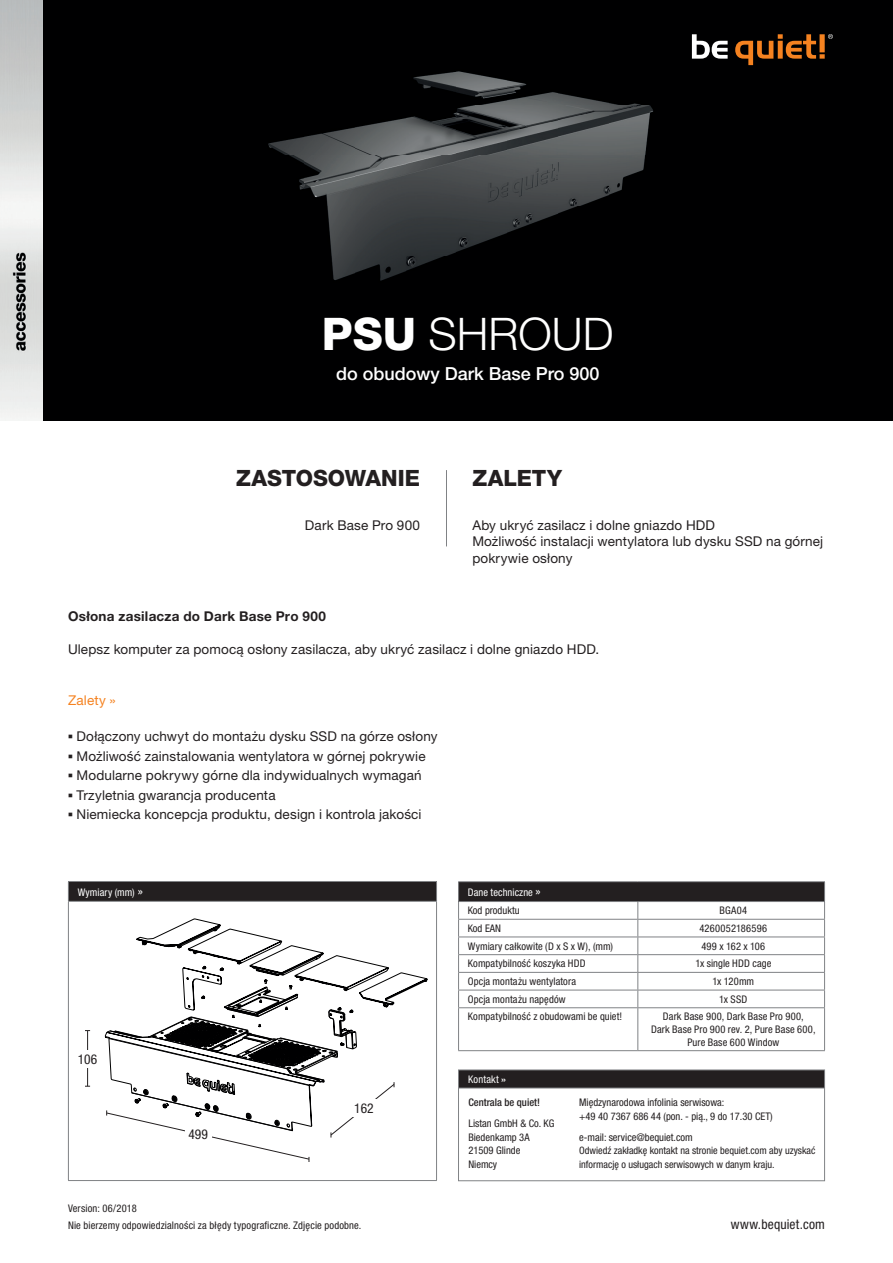
<style>
.page{position:relative;width:893px;height:1263px;background:#fff}
.page>*{position:absolute;margin:0;border:0;box-sizing:border-box;transform-origin:0 0}
.t1{font:300 45px "Helvetica Neue LT Std";color:#fff}
.t2{font:800 22.5px "Helvetica Neue LT Pro";letter-spacing:-.005em;color:#231f20}
.t3{font:500 18px "Helvetica Neue LT Std";color:#fff}
.t4{font:13.5px/16.5px "Helvetica Neue LT Pro";letter-spacing:.01em;color:#231f20}
.t5{font:700 13.5px "Helvetica Neue LT Std";letter-spacing:.02em;color:#231f20}
.t6{font:condensed 13.5px "Helvetica Neue LT Pro";letter-spacing:.01em;color:#231f20}
.t7{font:13.5px "Helvetica Neue LT Pro";letter-spacing:.01em;color:#f58220}
.t8{font:condensed 10.5px/13.5px "Helvetica Neue LT Pro";letter-spacing:.01em;color:#231f20}
.t9{font:condensed 10.5px/17.7px "Helvetica Neue LT Pro";letter-spacing:.005em;color:#fff}
.t10{font:500 condensed 10.5px "Helvetica Neue LT Std";color:#231f20}
.t11{font:condensed 10.2px/13.5px "Helvetica Neue LT Pro";color:#231f20}
.s1{font-weight:800}
.s2{font-family:"Franklin Gothic";font-weight:500}
.s3{font-size:13.5px}
.s4{color:#231f20}
.s5{font-weight:500;font-stretch:normal}
</style>
<div class="page">
<div style="left:0;top:0;width:893px;height:421px;background:#000001"></div>
<img style="left:268px;top:71px;width:385px;height:210px">
<svg style="left:692px;top:34px;width:36px;height:25px"></svg>
<svg style="left:735px;top:34px;width:98px;height:31px"></svg>
<img style="left:0;top:0;width:42px;height:421px">
<hr style="left:446px;top:470px;width:1px;height:76px;background:#808285">
<div style="left:459px;top:882px;width:366px;height:19px;background:#231f20"></div>
<hr style="left:458px;top:881px;width:180px;height:1px;background:#808285">
<hr style="left:638px;top:881px;width:187px;height:1px;background:#808285">
<hr style="left:458px;top:901px;width:180px;height:1px;background:#808285">
<hr style="left:638px;top:901px;width:187px;height:1px;background:#808285">
<hr style="left:458px;top:919px;width:180px;height:1px;background:#808285">
<hr style="left:638px;top:919px;width:187px;height:1px;background:#808285">
<hr style="left:458px;top:936px;width:180px;height:1px;background:#808285">
<hr style="left:638px;top:936px;width:187px;height:1px;background:#808285">
<hr style="left:458px;top:954px;width:180px;height:1px;background:#808285">
<hr style="left:638px;top:954px;width:187px;height:1px;background:#808285">
<hr style="left:458px;top:972px;width:180px;height:1px;background:#808285">
<hr style="left:638px;top:972px;width:187px;height:1px;background:#808285">
<hr style="left:458px;top:990px;width:180px;height:1px;background:#808285">
<svg style="left:458px;top:882px;width:1px;height:125px"></svg>
<hr style="left:638px;top:990px;width:187px;height:1px;background:#808285">
<svg style="left:637px;top:902px;width:1px;height:105px"></svg>
<svg style="left:824px;top:882px;width:1px;height:125px"></svg>
<hr style="left:458px;top:1007px;width:180px;height:1px;background:#808285">
<hr style="left:458px;top:1008px;width:1px;height:42px;background:#808285">
<hr style="left:638px;top:1007px;width:187px;height:1px;background:#808285">
<hr style="left:637px;top:1008px;width:1px;height:42px;background:#808285">
<hr style="left:824px;top:1008px;width:1px;height:42px;background:#808285">
<hr style="left:458px;top:1050px;width:180px;height:1px;background:#808285">
<hr style="left:638px;top:1050px;width:187px;height:1px;background:#808285">
<div style="left:68px;top:881px;width:369px;height:20px;background:#231f20"></div>
<hr style="left:68px;top:881px;width:369px;height:1px;background:#808285">
<svg style="left:68px;top:882px;width:1px;height:19px"></svg>
<svg style="left:436px;top:882px;width:1px;height:19px"></svg>
<hr style="left:68px;top:901px;width:369px;height:1px;background:#808285">
<hr style="left:68px;top:902px;width:1px;height:278px;background:#808285">
<hr style="left:436px;top:902px;width:1px;height:278px;background:#808285">
<hr style="left:68px;top:1180px;width:369px;height:1px;background:#808285">
<hr style="left:87px;top:1031px;width:1px;height:55px;background:#231f20">
<div style="left:78px;top:1050px;width:21px;height:18px;background:#fff"></div>
<svg style="left:104px;top:918px;width:324px;height:244px"></svg>
<div style="left:459px;top:1070px;width:365px;height:18px;background:#231f20"></div>
<hr style="left:459px;top:1088px;width:365px;height:1px;background:#808285">
<div style="left:458px;top:1069px;width:367px;height:112px;border:1px solid #808285"></div>
<h1 class="t1" style="left:322px;top:306px;width:293px"><span class="s1">PSU</span> SHROUD</h1>
<h3 class="t3" style="left:336px;top:363px;width:265px">do obudowy Dark Base Pro 900</h3>
<h2 class="t2" style="left:236px;top:465px;width:185px">ZASTOSOWANIE</h2>
<p class="t4" style="left:305px;top:516px;width:117px">Dark Base Pro 900</p>
<h2 class="t2" style="left:472px;top:465px;width:91px">ZALETY</h2>
<p class="t4" style="left:472px;top:516px;width:352px">Aby ukryć zasilacz i dolne gniazdo HDD<br>Możliwość instalacji wentylatora lub dysku SSD na górnej pokrywie osłony</p>
<p class="t5" style="left:68px;top:608px;width:259px">Osłona zasilacza do Dark Base Pro 900</p>
<p class="t4" style="left:68px;top:641px;width:533px">Ulepsz komputer za pomocą osłony zasilacza, aby ukryć zasilacz i dolne gniazdo HDD.</p>
<p class="t7" style="left:68px;top:692px;width:49px">Zalety »</p>
<p class="t4" style="left:68px;top:728px;width:371px"><span class="s2">▪</span> Dołączony uchwyt do montażu dysku SSD na górze osłony</p>
<p class="t4" style="left:68px;top:747px;width:359px"><span class="s2">▪</span> Możliwość zainstalowania wentylatora w górnej pokrywie</p>
<p class="t4" style="left:68px;top:767px;width:355px"><span class="s2">▪</span> Modularne pokrywy górne dla indywidualnych wymagań</p>
<p class="t4" style="left:68px;top:786px;width:209px"><span class="s2">▪</span> Trzyletnia gwarancja producenta</p>
<p class="t4" style="left:68px;top:806px;width:355px"><span class="s2">▪</span> Niemiecka koncepcja produktu, design i kontrola jakości</p>
<p class="t9" style="left:78px;top:883px;width:67px">Wymiary (mm) <span class="s3">»</span></p>
<p class="t9" style="left:468px;top:884px;width:74px">Dane techniczne <span class="s3">»<br></span><span class="s4">Kod produktu</span></p>
<p class="t8" style="left:719px;top:903px;width:29px">BGA04</p>
<p class="t6" style="left:78px;top:1051px;width:21px">106</p>
<p class="t6" style="left:188px;top:1126px;width:21px">499</p>
<p class="t6" style="left:354px;top:1100px;width:21px">162</p>
<p class="t8" style="left:68px;top:1199px;width:295px;line-height:17.2px">Version: 06/2018<br>Nie bierzemy odpowiedzialności za błędy typograficzne. Zdjęcie podobne.</p>
<p class="t8" style="left:468px;top:921px;width:35px">Kod EAN</p>
<p class="t8" style="left:699px;top:921px;width:69px">4260052186596</p>
<p class="t8" style="left:468px;top:939px;width:147px">Wymiary całkowite (D x S x W), (mm)</p>
<p class="t8" style="left:701px;top:939px;width:66px">499 x 162 x 106</p>
<p class="t8" style="left:468px;top:957px;width:119px">Kompatybilność koszyka HDD</p>
<p class="t8" style="left:695px;top:957px;width:77px">1x single HDD cage</p>
<p class="t8" style="left:468px;top:974px;width:110px">Opcja montażu wentylatora</p>
<p class="t8" style="left:712px;top:974px;width:43px">1x 120mm</p>
<p class="t8" style="left:468px;top:992px;width:99px">Opcja montażu napędów</p>
<p class="t8" style="left:719px;top:992px;width:30px">1x SSD</p>
<p class="t8" style="left:468px;top:1010px;width:156px">Kompatybilność z obudowami be quiet!</p>
<p class="t8" style="left:651px;top:1010px;width:166px;line-height:12.6px;text-align:center">Dark Base 900, Dark Base Pro 900,<br>Dark Base Pro 900 rev. 2, Pure Base 600,<br>Pure Base 600 Window</p>
<p class="t9" style="left:468px;top:1070px;width:39px">Kontakt <span class="s5">»</span></p>
<p class="t10" style="left:468px;top:1096px;width:73px">Centrala be quiet!</p>
<p class="t8" style="left:468px;top:1117px;width:88px">Listan GmbH &amp; Co. KG<br>Biedenkamp 3A<br>21509 Glinde<br>Niemcy</p>
<p class="t8" style="left:579px;top:1096px;width:195px">Międzynarodowa infolinia serwisowa:<br>+49 40 7367 686 44 (pon. - pią., 9 do 17.30 CET)</p>
<p class="t8" style="left:579px;top:1130px;width:115px">e-mail: service@bequiet.com</p>
<p class="t11" style="left:579px;top:1144px;width:238px">Odwiedź zakładkę kontakt na stronie bequiet.com aby uzyskać informację o usługach serwisowych w danym kraju.</p>
<p class="t6" style="left:731px;top:1216px;width:96px">www.bequiet.com</p>
</div>
